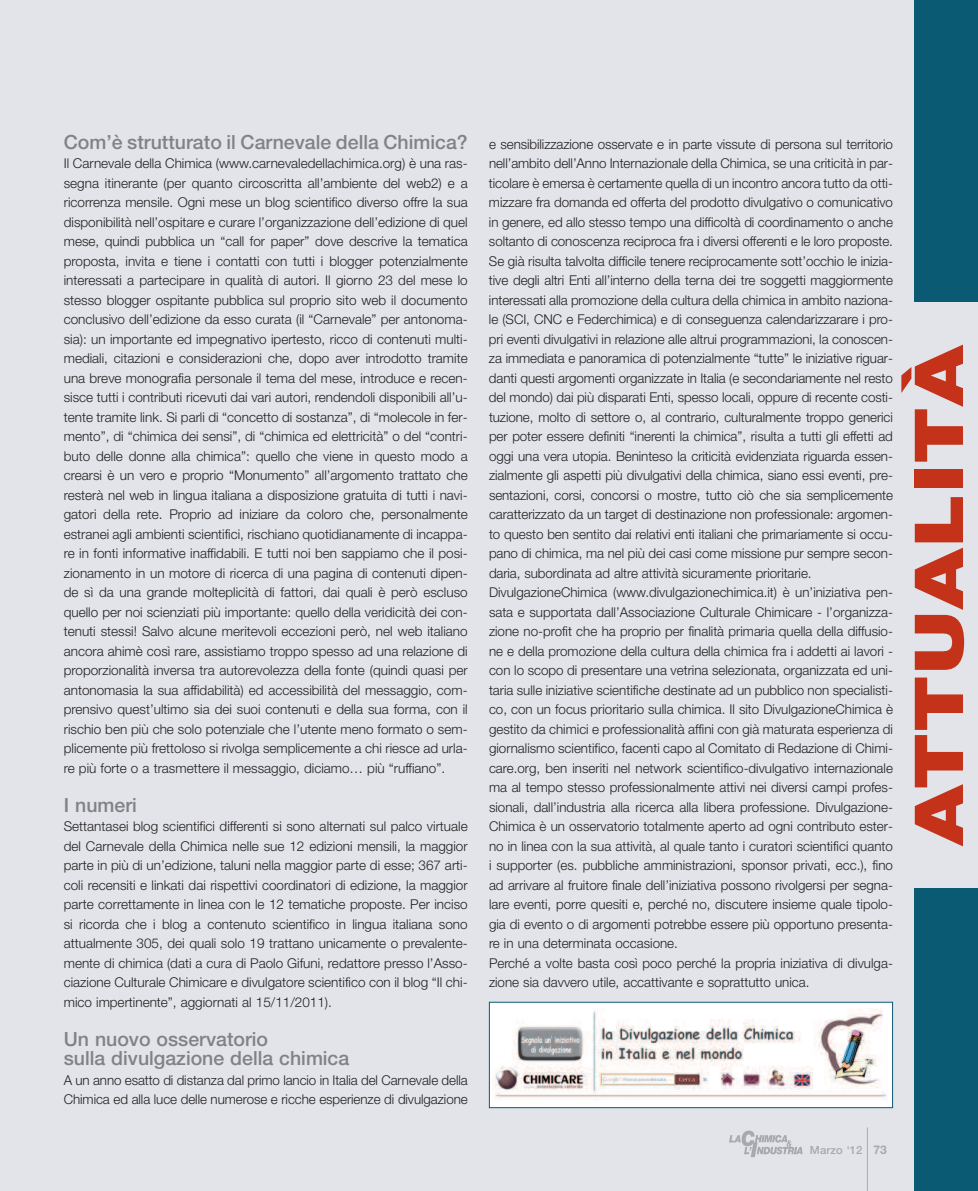
<style>
.page{position:relative;width:978px;height:1191px;background:#e2e4e9}
.page>*{position:absolute;margin:0;border:0;box-sizing:border-box;transform-origin:0 0}
.t1{font:900 67.5px "Helvetica Neue";letter-spacing:.015em;color:#c5321a;scale:1.25 1}
.t2{font:500 19.5px/19.5px "Helvetica Neue";color:#808285}
.t3{font:300 13.5px/19.5px "Helvetica Neue";letter-spacing:-.005em;color:#231f20;text-align:justify}
.t4{font:500 11.25px "Helvetica Neue";letter-spacing:.01em;color:#a8a9ad}
.s1{font-weight:700;font-size:12px}
</style>
<div class="page">
<div style="left:914px;top:0;width:64px;height:302px;background:#0a5a74"></div>
<div style="left:914px;top:889px;width:64px;height:302px;background:#0a5a74"></div>
<hr style="left:867px;top:1127px;width:1px;height:64px;background:#a8a9ad">
<img style="left:729px;top:1130px;width:74px;height:27px">
<div style="left:490px;top:1002px;width:402px;height:105px;background:#fff"></div>
<img style="left:492px;top:1008px;width:395px;height:91px">
<div style="left:489px;top:1002px;width:404px;height:106px;border:1px solid #0a5a74"></div>
<h2 class="t2" style="left:64px;top:134px;width:405px">Com’è strutturato il Carnevale della Chimica?</h2>
<p class="t3" style="left:64px;top:155px;width:405px">Il Carnevale della Chimica (www.carnevaledellachimica.org) è una ras&shy;segna itinerante (per quanto circoscritta all’ambiente del web2) e a ricorrenza mensile. Ogni mese un blog scientifico diverso offre la sua disponibilità nell’ospitare e curare l’organizzazione dell’edizione di quel mese, quindi pubblica un “call for paper” dove descrive la tematica proposta, invita e tiene i contatti con tutti i blogger potenzialmente interessati a partecipare in qualità di autori. Il giorno 23 del mese lo stesso blogger ospitante pubblica sul proprio sito web il documento conclusivo dell’edizione da esso curata (il “Carnevale” per antonoma&shy;sia): un importante ed impegnativo ipertesto, ricco di contenuti multi&shy;mediali, citazioni e considerazioni che, dopo aver introdotto tramite una breve monografia personale il tema del mese, introduce e recen&shy;sisce tutti i contributi ricevuti dai vari autori, rendendoli disponibili all’u&shy;tente tramite link. Si parli di “concetto di sostanza”, di “molecole in fer&shy;mento”, di “chimica dei sensi”, di “chimica ed elettricità” o del “contri&shy;buto delle donne alla chimica”: quello che viene in questo modo a crearsi è un vero e proprio “Monumento” all’argomento trattato che resterà nel web in lingua italiana a disposizione gratuita di tutti i navi&shy;gatori della rete. Proprio ad iniziare da coloro che, personalmente estranei agli ambienti scientifici, rischiano quotidianamente di incappa&shy;re in fonti informative inaffidabili. E tutti noi ben sappiamo che il posi&shy;zionamento in un motore di ricerca di una pagina di contenuti dipen&shy;de sì da una grande molteplicità di fattori, dai quali è però escluso quello per noi scienziati più importante: quello della veridicità dei con&shy;tenuti stessi! Salvo alcune meritevoli eccezioni però, nel web italiano ancora ahimè così rare, assistiamo troppo spesso ad una relazione di proporzionalità inversa tra autorevolezza della fonte (quindi quasi per antonomasia la sua affidabilità) ed accessibilità del messaggio, com&shy;prensivo quest’ultimo sia dei suoi contenuti e della sua forma, con il rischio ben più che solo potenziale che l’utente meno formato o sem&shy;plicemente più frettoloso si rivolga semplicemente a chi riesce ad urla&shy;re più forte o a trasmettere il messaggio, diciamo… più “ruffiano”.</p>
<h2 class="t2" style="left:64px;top:797px;width:75px">I numeri</h2>
<p class="t3" style="left:64px;top:818px;width:405px">Settantasei blog scientifici differenti si sono alternati sul palco virtuale del Carnevale della Chimica nelle sue 12 edizioni mensili, la maggior parte in più di un’edizione, taluni nella maggior parte di esse; 367 arti&shy;coli recensiti e linkati dai rispettivi coordinatori di edizione, la maggior parte correttamente in linea con le 12 tematiche proposte. Per inciso si ricorda che i blog a contenuto scientifico in lingua italiana sono attualmente 305, dei quali solo 19 trattano unicamente o prevalente&shy;mente di chimica (dati a cura di Paolo Gifuni, redattore presso l’Asso&shy;ciazione Culturale Chimicare e divulgatore scientifico con il blog “Il chi&shy;mico impertinente”, aggiornati al 15/11/2011).</p>
<h2 class="t2" style="left:64px;top:1031px;width:287px">Un nuovo osservatorio<br>sulla divulgazione della chimica</h2>
<p class="t3" style="left:64px;top:1071px;width:405px">A un anno esatto di distanza dal primo lancio in Italia del Carnevale della<br>Chimica ed alla luce delle numerose e ricche esperienze di divulgazione</p>
<p class="t3" style="left:489px;top:135px;width:405px;text-align:left">e sensibilizzazione osservate e in parte vissute di persona sul territorio nell’ambito dell’Anno Internazionale della Chimica, se una criticità in par&shy;ticolare è emersa è certamente quella di un incontro ancora tutto da otti&shy;mizzare fra domanda ed offerta del prodotto divulgativo o comunicativo in genere, ed allo stesso tempo una difficoltà di coordinamento o anche soltanto di conoscenza reciproca fra i diversi offerenti e le loro proposte.<br>Se già risulta talvolta difficile tenere reciprocamente sott’occhio le inizia&shy;tive degli altri Enti all’interno della terna dei tre soggetti maggiormente interessati alla promozione della cultura della chimica in ambito naziona&shy;le (SCI, CNC e Federchimica) e di conseguenza calendarizzarare i pro&shy;pri eventi divulgativi in relazione alle altrui programmazioni, la conoscen&shy;za immediata e panoramica di potenzialmente “tutte” le iniziative riguar&shy;danti questi argomenti organizzate in Italia (e secondariamente nel resto del mondo) dai più disparati Enti, spesso locali, oppure di recente costi&shy;tuzione, molto di settore o, al contrario, culturalmente troppo generici per poter essere definiti “inerenti la chimica”, risulta a tutti gli effetti ad oggi una vera utopia. Beninteso la criticità evidenziata riguarda essen&shy;zialmente gli aspetti più divulgativi della chimica, siano essi eventi, pre&shy;sentazioni, corsi, concorsi o mostre, tutto ciò che sia semplicemente caratterizzato da un target di destinazione non professionale: argomen&shy;to questo ben sentito dai relativi enti italiani che primariamente si occu&shy;pano di chimica, ma nel più dei casi come missione pur sempre secon&shy;daria, subordinata ad altre attività sicuramente prioritarie.<br>DivulgazioneChimica (www.divulgazionechimica.it) è un’iniziativa pen&shy;sata e supportata dall’Associazione Culturale Chimicare - l’organizza&shy;zione no-profit che ha proprio per finalità primaria quella della diffusio&shy;ne e della promozione della cultura della chimica fra i addetti ai lavori - con lo scopo di presentare una vetrina selezionata, organizzata ed uni&shy;taria sulle iniziative scientifiche destinate ad un pubblico non specialisti&shy;co, con un focus prioritario sulla chimica. Il sito DivulgazioneChimica è gestito da chimici e professionalità affini con già maturata esperienza di giornalismo scientifico, facenti capo al Comitato di Redazione di Chimi&shy;care.org, ben inseriti nel network scientifico-divulgativo internazionale ma al tempo stesso professionalmente attivi nei diversi campi profes&shy;sionali, dall’industria alla ricerca alla libera professione. Divulgazione-Chimica è un osservatorio totalmente aperto ad ogni contributo ester&shy;no in linea con la sua attività, al quale tanto i curatori scientifici quanto i supporter (es. pubbliche amministrazioni, sponsor privati, ecc.), fino ad arrivare al fruitore finale dell’iniziativa possono rivolgersi per segna&shy;lare eventi, porre quesiti e, perché no, discutere insieme quale tipolo&shy;gia di evento o di argomenti potrebbe essere più opportuno presenta&shy;re in una determinata occasione.<br>Perché a volte basta così poco perché la propria iniziativa di divulga&shy;zione sia davvero utile, accattivante e soprattutto unica.</p>
<h1 class="t1" style="left:900px;top:845px;width:402px;rotate:-90deg">ATTUALITÀ</h1>
<p class="t4" style="left:810px;top:1145px;width:78px">Marzo ‘12 <span class="s1">73</span></p>
</div>
